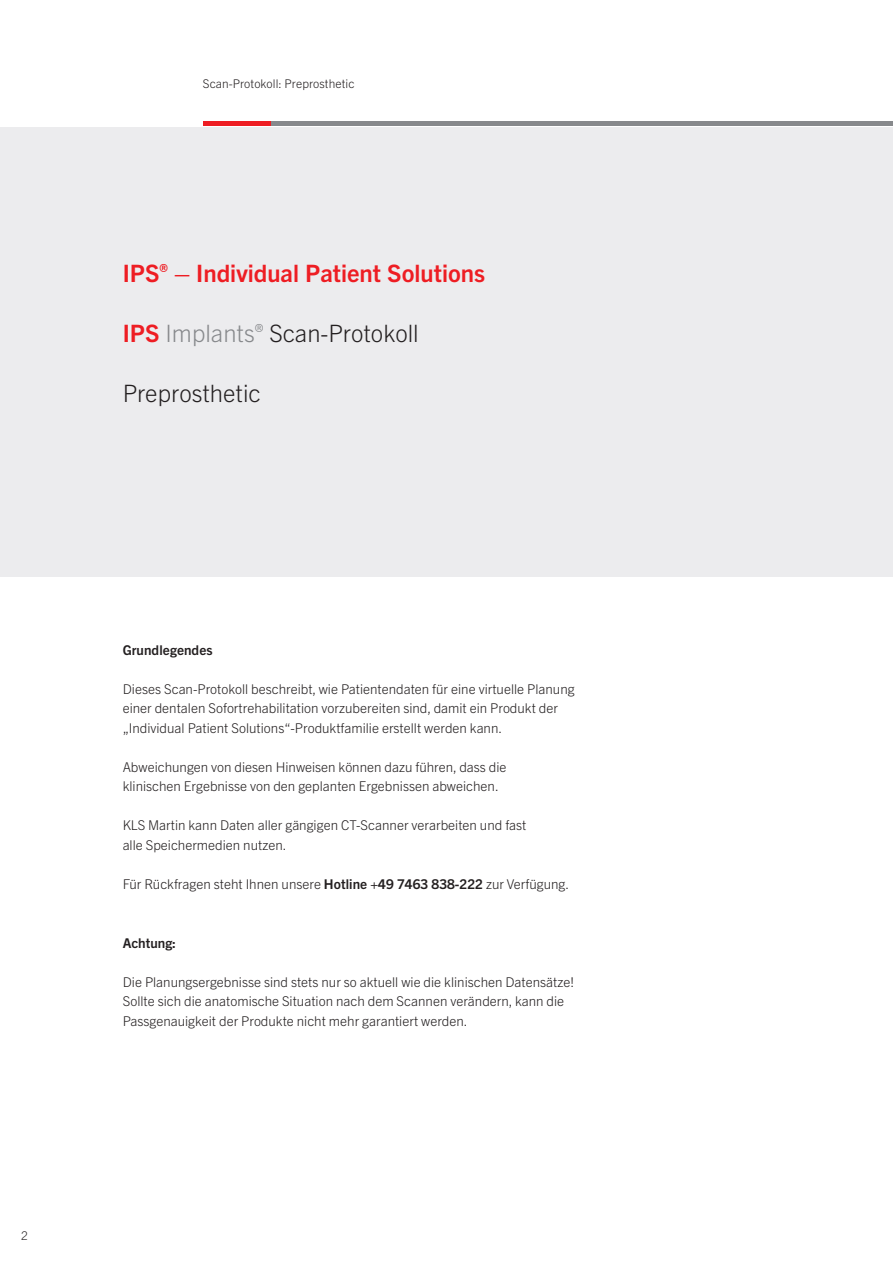
<style>
.page{position:relative;width:893px;height:1263px;background:#fff}
.page>*{position:absolute;margin:0;border:0;box-sizing:border-box;transform-origin:0 0}
.t1{font:300 24px "Trade Gothic Next LT Pro";color:#231f20}
.t2{font:700 24px "Trade Gothic Next LT Pro";color:#ee1d23}
.t3{font:300 13.5px/19.5px "Trade Gothic Next LT Pro";color:#231f20}
.t4{font:700 13.5px "Trade Gothic Next LT Pro";letter-spacing:.005em;color:#231f20}
.t5{font:300 12px "Trade Gothic Next LT Pro";letter-spacing:.005em;color:#231f20}
.s1{font-weight:700;color:#ee1d23}
.s2{color:#87898c}
.s3{font-weight:700}
</style>
<div class="page">
<div style="left:0;top:128px;width:893px;height:449px;background:#ececee"></div>
<hr style="left:203px;top:121px;width:68px;height:4px;background:#ee1d23">
<hr style="left:271px;top:121px;width:622px;height:4px;background:#87898c">
<p class="t5" style="left:21px;top:1227px;width:8px">2</p>
<p class="t5" style="left:203px;top:75px;width:153px">Scan-Protokoll: Preprosthetic</p>
<h1 class="t2" style="left:123px;top:257px;width:364px">IPS<sup>®</sup> – Individual Patient Solutions</h1>
<h1 class="t1" style="left:123px;top:317px;width:298px"><span class="s1">IPS</span> <span class="s2">Implants</span><sup>®</sup> Scan-Protokoll</h1>
<h1 class="t1" style="left:123px;top:377px;width:140px">Preprosthetic</h1>
<p class="t4" style="left:123px;top:640px;width:91px">Grundlegendes</p>
<p class="t3" style="left:123px;top:678px;width:453px">Dieses Scan-Protokoll beschreibt, wie Patientendaten für eine virtuelle Planung einer dentalen Sofortrehabilitation vorzubereiten sind, damit ein Produkt der „Individual Patient Solutions“-Produktfamilie erstellt werden kann.</p>
<p class="t3" style="left:123px;top:756px;width:385px">Abweichungen von diesen Hinweisen können dazu führen, dass die klinischen Ergebnisse von den geplanten Ergebnissen abweichen.</p>
<p class="t3" style="left:123px;top:815px;width:405px">KLS Martin kann Daten aller gängigen CT-Scanner verarbeiten und fast alle Speichermedien nutzen.</p>
<p class="t3" style="left:123px;top:873px;width:448px">Für Rückfragen steht Ihnen unsere <span class="s3">Hotline +49 7463 838-222</span> zur Verfügung.</p>
<p class="t4" style="left:123px;top:933px;width:55px">Achtung:</p>
<p class="t3" style="left:123px;top:971px;width:453px">Die Planungsergebnisse sind stets nur so aktuell wie die klinischen Datensätze!<br>Sollte sich die anatomische Situation nach dem Scannen verändern, kann die<br>Passgenauigkeit der Produkte nicht mehr garantiert werden.</p>
</div>
